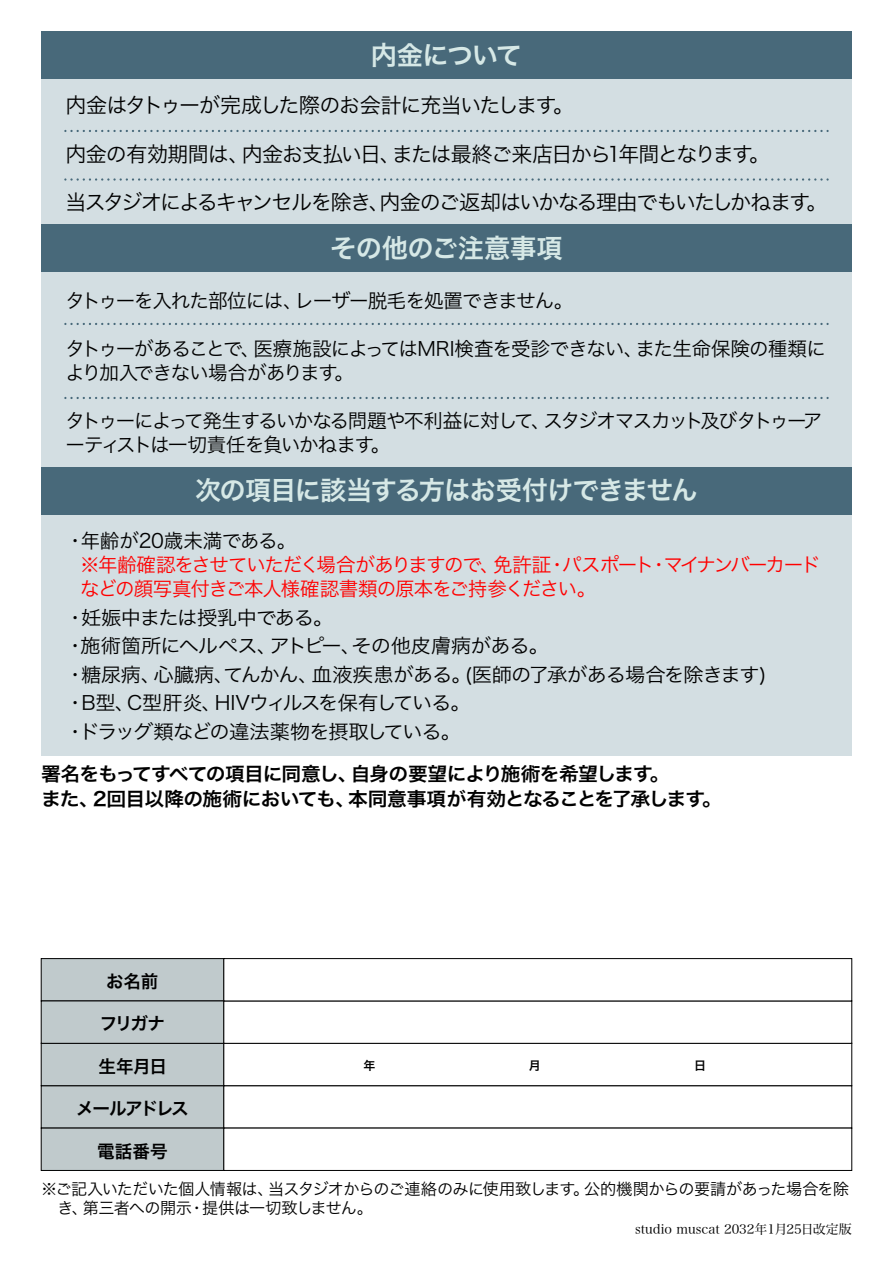
<style>
.page{position:relative;width:893px;height:1263px;background:#fff}
.page>*{position:absolute;margin:0;border:0;box-sizing:border-box;transform-origin:0 0}
.t1{font:26.25px "Hira Kaku Pro W6";letter-spacing:-.035em;color:#d6e8e6}
.t2{font:26.25px "Hira Kaku Pro W6";letter-spacing:-.01em;color:#d6e8e6}
.t3{font:21px "Hira Kaku Pro W3";letter-spacing:-.07em;color:#000}
.t4{font:19.5px/28.5px "Hira Kaku Pro W3";letter-spacing:-.05em;color:#000}
.t5{font:19.5px/24px "Hira Kaku Pro W3";letter-spacing:-.065em;color:#f00}
.t6{font:19.5px/24px "Hira Kaku Pro W3";letter-spacing:-.075em;color:#000}
.t7{font:19.5px "Hira Kaku Pro W3";letter-spacing:-.015em;color:#000}
.t8{font:19.05px/24.3px "Hira Kaku Pro W6";letter-spacing:-.045em;color:#000;scale:1.04 1}
.t9{font:17.55px "Hira Kaku Pro W6";letter-spacing:-.05em;color:#000}
.t10{font:17.55px "Hira Kaku Pro W6";letter-spacing:-.11em;color:#000}
.t11{font:16.2px/19.4px "Hira Kaku Pro W3";letter-spacing:-.035em;color:#000}
.t12{font:12.9px "Hira Min Pro W3";color:#000}
.t13{font:12px "Hira Kaku Pro W6";color:#000}
</style>
<div class="page">
<div style="left:41px;top:74px;width:811px;height:682px;background:#d3dee2"></div>
<div style="left:41px;top:224px;width:811px;height:48px;background:#48697a"></div>
<div style="left:41px;top:467px;width:811px;height:48px;background:#48697a"></div>
<div style="left:41px;top:31px;width:811px;height:48px;background:#48697a"></div>
<div style="left:41px;top:958px;width:183px;height:43px;background:#c0cacc;border:1px solid #000"></div>
<div style="left:41px;top:1085px;width:183px;height:43px;background:#c0cacc"></div>
<div style="left:41px;top:1128px;width:183px;height:43px;background:#c0cacc;border:1px solid #000"></div>
<div style="left:223px;top:1085px;width:629px;height:43px;background:#fff"></div>
<div style="left:223px;top:1128px;width:629px;height:43px;background:#fff;border:1px solid #000"></div>
<div style="left:41px;top:1043px;width:183px;height:43px;background:#c0cacc;border:1px solid #000"></div>
<div style="left:223px;top:1043px;width:629px;height:43px;background:#fff;border:1px solid #000"></div>
<div style="left:41px;top:1000px;width:183px;height:44px;background:#c0cacc;border:1px solid #000"></div>
<div style="left:223px;top:1000px;width:629px;height:44px;background:#fff;border:1px solid #000"></div>
<div style="left:223px;top:958px;width:629px;height:43px;background:#fff;border:1px solid #000"></div>
<svg style="left:65px;top:130px;width:763px;height:2px"></svg>
<svg style="left:65px;top:178px;width:763px;height:3px"></svg>
<svg style="left:65px;top:323px;width:763px;height:2px"></svg>
<svg style="left:65px;top:397px;width:763px;height:2px"></svg>
<h1 class="t1" style="left:371px;top:32px;width:153px">内金について</h1>
<p class="t3" style="left:65px;top:87px;width:510px">内金はタトゥーが完成した際のお会計に充当いたします。</p>
<p class="t3" style="left:65px;top:135px;width:706px">内金の有効期間は、内金お支払い日、または最終ご来店日から1年間となります。</p>
<p class="t3" style="left:65px;top:183px;width:764px">当スタジオによるキャンセルを除き、内金のご返却はいかなる理由でもいたしかねます。</p>
<h1 class="t2" style="left:330px;top:224px;width:234px">その他のご注意事項</h1>
<p class="t4" style="left:65px;top:285px;width:509px">タトゥーを入れた部位には、レーザー脱毛を処置できません。</p>
<p class="t4" style="left:65px;top:335px;width:762px;line-height:24px">タトゥーがあることで、医療施設によってはMRI検査を受診できない、また生命保険の種類により加入できない場合があります。</p>
<p class="t6" style="left:65px;top:407px;width:758px">タトゥーによって発生するいかなる問題や不利益に対して、スタジオマスカット及びタトゥーアーティストは一切責任を負いかねます。</p>
<h1 class="t1" style="left:195px;top:466px;width:504px">次の項目に該当する方はお受付けできません</h1>
<p class="t7" style="left:65px;top:524px;width:233px">・年齢が20歳未満である。</p>
<p class="t5" style="left:80px;top:552px;width:742px">※年齢確認をさせていただく場合がありますので、免許証・パスポート・マイナンバーカードなどの顔写真付きご本人様確認書類の原本をご持参ください。</p>
<p class="t4" style="left:65px;top:602px;width:703px">・妊娠中または授乳中である。<br>・施術箇所にヘルペス、アトピー、その他皮膚病がある。<br>・糖尿病、心臓病、てんかん、血液疾患がある。(医師の了承がある場合を除きます)・B型、C型肝炎、HIVウィルスを保有している。<br>・ドラッグ類などの違法薬物を摂取している。</p>
<p class="t8" style="left:41px;top:761px;width:656px">署名をもってすべての項目に同意し、自身の要望により施術を希望します。<br>また、2回目以降の施術においても、本同意事項が有効となることを了承します。</p>
<p class="t9" style="left:106px;top:965px;width:54px">お名前</p>
<p class="t9" style="left:100px;top:1008px;width:67px">フリガナ</p>
<p class="t9" style="left:99px;top:1050px;width:70px">生年月日</p>
<p class="t13" style="left:363px;top:1055px;width:13px">年</p>
<p class="t13" style="left:529px;top:1055px;width:13px">月</p>
<p class="t13" style="left:694px;top:1055px;width:13px">日</p>
<p class="t10" style="left:76px;top:1093px;width:114px">メールアドレス</p>
<p class="t9" style="left:97px;top:1135px;width:72px">電話番号</p>
<p class="t11" style="left:57px;top:1178px;width:793px;text-indent:-16px">※ご記入いただいた個人情報は、当スタジオからのご連絡のみに使用致します。公的機関からの要請があった場合を除き、第三者への開示・提供は一切致しません。</p>
<p class="t12" style="left:635px;top:1218px;width:218px">studio muscat 2032年1月25日改定版</p>
</div>
